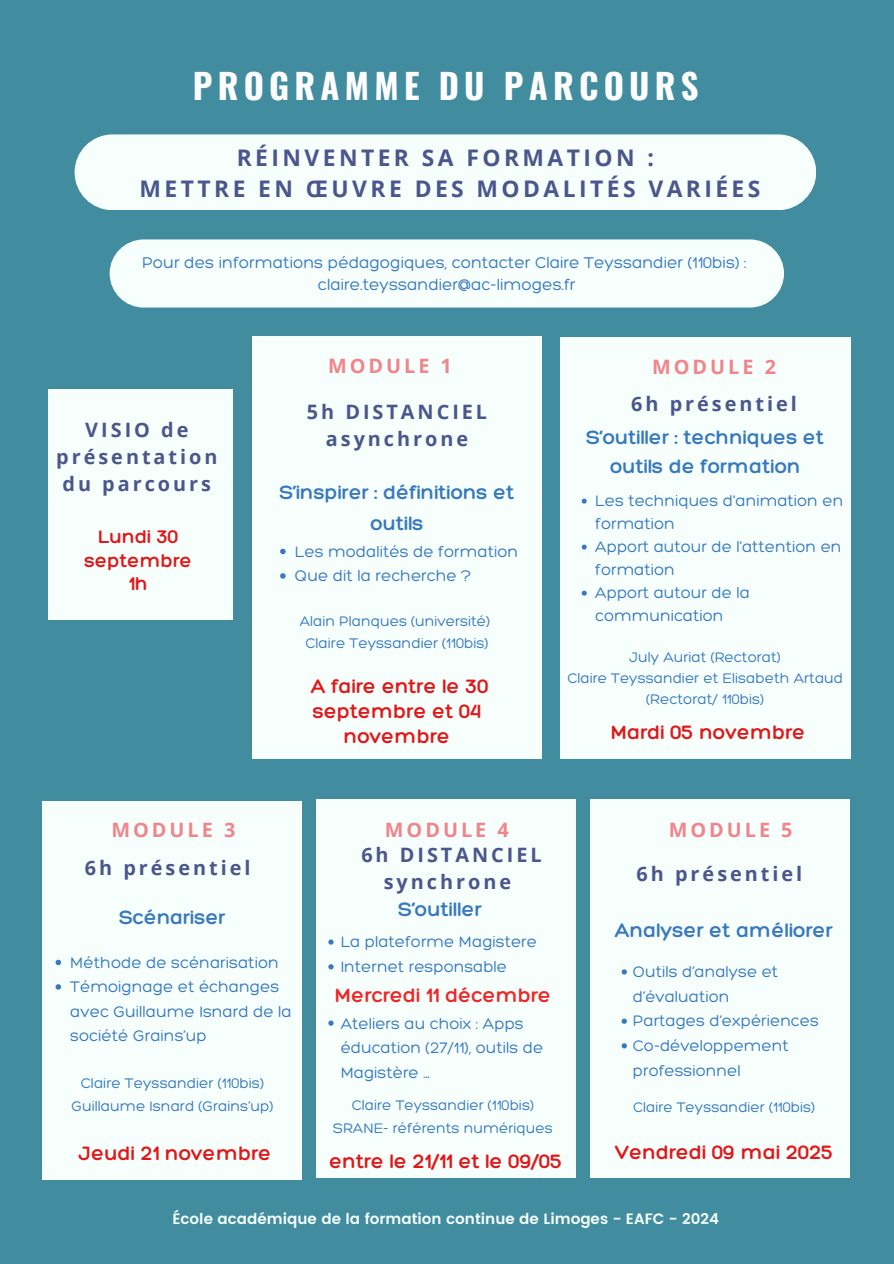
<style>
.page{position:relative;width:894px;height:1264px;background:#fff}
.page>*{position:absolute;margin:0;border:0;box-sizing:border-box;transform-origin:0 0}
.t1{font:700 34.65px "Oswald";letter-spacing:.15em;color:#fdfdfd}
.t2{font:700 22.8px/31.5px "Open Sans";letter-spacing:.15em;color:#4b568c;text-align:center}
.t3{font:300 21px/25px "Hero";color:#e1181a;text-align:center}
.t4{font:300 21px "Hero";color:#3879bd}
.t5{font:300 21px "Hero";color:#ef2629}
.t6{font:300 20.85px/29px "Hero";color:#3879bd;text-align:center}
.t7{font:700 19.8px/27px "Open Sans";letter-spacing:.15em;color:#4b568c;text-align:center}
.t8{font:700 19.8px "Open Sans";letter-spacing:.15em;color:#f0858c}
.t9{font:300 19.8px/23.7px "Hero";color:#e1181a;text-align:center}
.t10{font:300 16.8px "Hero";color:#3879bd}
.t11{font:300 16.65px/24.5px "Hero";color:#3879bd}
.t12{font:300 16.5px/23px "Hero";color:#3879bd}
.t13{font:300 15.15px "Hero";color:#3879bd}
.t14{font:300 15px/21px "Hero";color:#3879bd;text-align:center}
.t15{font:600 15px "Poppins";color:#f6fffc}
</style>
<div class="page">
<div style="left:0;top:0;width:893px;height:1263px;background:#418c9f"></div>
<div style="left:48px;top:389px;width:185px;height:230px;background:#f6fffc"></div>
<div style="left:252px;top:337px;width:289px;height:421px;background:#f6fffc"></div>
<div style="left:560px;top:337px;width:289px;height:421px;background:#f6fffc"></div>
<div style="left:43px;top:801px;width:259px;height:378px;background:#f6fffc"></div>
<div style="left:317px;top:799px;width:258px;height:378px;background:#f6fffc"></div>
<div style="left:590px;top:799px;width:259px;height:378px;background:#f6fffc"></div>
<svg style="left:581px;top:498px;width:5px;height:5px"></svg>
<svg style="left:581px;top:544px;width:5px;height:5px"></svg>
<svg style="left:581px;top:590px;width:5px;height:5px"></svg>
<svg style="left:280px;top:548px;width:5px;height:6px"></svg>
<svg style="left:280px;top:573px;width:5px;height:5px"></svg>
<svg style="left:621px;top:969px;width:5px;height:5px"></svg>
<svg style="left:621px;top:1018px;width:5px;height:5px"></svg>
<svg style="left:621px;top:1043px;width:5px;height:5px"></svg>
<div style="left:75px;top:134px;width:741px;height:76px;background:#f6fffc;border-radius:38px"></div>
<div style="left:110px;top:239px;width:673px;height:68px;background:#f6fffc;border-radius:34px"></div>
<svg style="left:56px;top:959px;width:5px;height:6px"></svg>
<svg style="left:56px;top:984px;width:5px;height:5px"></svg>
<svg style="left:328px;top:939px;width:5px;height:5px"></svg>
<svg style="left:328px;top:964px;width:5px;height:5px"></svg>
<svg style="left:328px;top:1020px;width:5px;height:5px"></svg>
<h4 class="t1" style="left:193px;top:58px;width:507px">PROGRAMME DU PARCOURS</h4>
<p class="t2" style="left:140px;top:141px;width:622px">RÉINVENTER SA FORMATION :<br>METTRE EN ŒUVRE DES MODALITÉS VARIÉES</p>
<p class="t10" style="left:142px;top:252px;width:606px">Pour des informations pédagogiques, contacter Claire Teyssandier (110bis) :</p>
<p class="t10" style="left:318px;top:274px;width:259px">claire.teyssandier@ac-limoges.fr</p>
<h5 class="t7" style="left:56px;top:416px;width:163px">VISIO de présentation du parcours</h5>
<h3 class="t9" style="left:85px;top:524px;width:109px">Lundi 30 septembre<br>1h</h3>
<p class="t8" style="left:328px;top:351px;width:125px">MODULE 1</p>
<p class="t8" style="left:652px;top:353px;width:125px">MODULE 2</p>
<h3 class="t7" style="left:307px;top:397px;width:182px">5h DISTANCIEL asynchrone</h3>
<p class="t7" style="left:631px;top:390px;width:167px">6h présentiel</p>
<h2 class="t6" style="left:586px;top:422px;width:239px">S’outiller : techniques et outils de formation</h2>
<p class="t12" style="left:595px;top:489px;width:249px">Les techniques d'animation en formation</p>
<p class="t12" style="left:595px;top:535px;width:248px">Apport autour de l’attention en formation</p>
<p class="t12" style="left:595px;top:581px;width:156px">Apport autour de la communication</p>
<h5 class="t14" style="left:629px;top:646px;width:153px">July Auriat (Rectorat)</h5>
<h6 class="t14" style="left:567px;top:667px;width:277px">Claire Teyssandier et Elisabeth Artaud (Rectorat/ 110bis)</h6>
<p class="t3" style="left:610px;top:718px;width:196px">Mardi 05 novembre</p>
<p class="t6" style="left:280px;top:476px;width:236px;line-height:31.2px">S’inspirer : définitions et outils</p>
<p class="t11" style="left:295px;top:538px;width:225px">Les modalités de formation</p>
<h3 class="t11" style="left:295px;top:563px;width:178px">Que dit la recherche ?</h3>
<p class="t14" style="left:299px;top:610px;width:192px">Alain Planques (université)</p>
<h4 class="t13" style="left:305px;top:634px;width:185px">Claire Teyssandier (110bis)</h4>
<h5 class="t3" style="left:311px;top:672px;width:179px">A faire entre le 30 septembre et 04 novembre</h5>
<h3 class="t8" style="left:111px;top:815px;width:125px">MODULE 3</h3>
<p class="t8" style="left:385px;top:815px;width:125px">MODULE 4</p>
<h4 class="t7" style="left:85px;top:854px;width:167px">6h présentiel</h4>
<h4 class="t6" style="left:119px;top:901px;width:108px">Scénariser</h4>
<h5 class="t11" style="left:70px;top:949px;width:210px">Méthode de scénarisation</h5>
<h3 class="t11" style="left:70px;top:974px;width:223px">Témoignage et échanges avec Guillaume Isnard de la société Grains’up</h3>
<p class="t13" style="left:81px;top:1073px;width:185px">Claire Teyssandier (110bis)</p>
<p class="t13" style="left:71px;top:1096px;width:203px">Guillaume Isnard (Grains’up)</p>
<h3 class="t3" style="left:79px;top:1139px;width:194px">Jeudi 21 novembre</h3>
<h5 class="t7" style="left:361px;top:840px;width:182px">6h DISTANCIEL synchrone</h5>
<p class="t4" style="left:398px;top:896px;width:85px">S’outiller</p>
<p class="t12" style="left:340px;top:930px;width:198px">La plateforme Magistere</p>
<p class="t12" style="left:340px;top:954px;width:168px">Internet responsable</p>
<h3 class="t5" style="left:335px;top:982px;width:218px">Mercredi 11 décembre</h3>
<p class="t12" style="left:340px;top:1010px;width:204px;line-height:24.8px">Ateliers au choix : Apps éducation (27/11), outils de<br>Magistère ...</p>
<h4 class="t14" style="left:352px;top:1094px;width:184px">Claire Teyssandier (110bis)</h4>
<h5 class="t14" style="left:333px;top:1116px;width:221px">SRANE- référents numériques</h5>
<h3 class="t3" style="left:329px;top:1147px;width:234px">entre le 21/11 et le 09/05</h3>
<h1 class="t8" style="left:668px;top:815px;width:125px">MODULE 5</h1>
<h3 class="t7" style="left:636px;top:860px;width:167px">6h présentiel</h3>
<h3 class="t4" style="left:615px;top:917px;width:219px">Analyser et améliorer</h3>
<p class="t12" style="left:632px;top:959px;width:147px;line-height:24.6px">Outils d’analyse et d’évaluation</p>
<p class="t12" style="left:632px;top:1009px;width:187px">Partages d’expériences</p>
<p class="t12" style="left:632px;top:1032px;width:157px;line-height:24.6px">Co-développement professionnel</p>
<p class="t14" style="left:633px;top:1096px;width:183px">Claire Teyssandier (110bis)</p>
<p class="t3" style="left:615px;top:1138px;width:219px">Vendredi 09 mai 2025</p>
<p class="t15" style="left:172px;top:1210px;width:548px">École académique de la formation continue de Limoges - EAFC - 2024</p>
</div>
